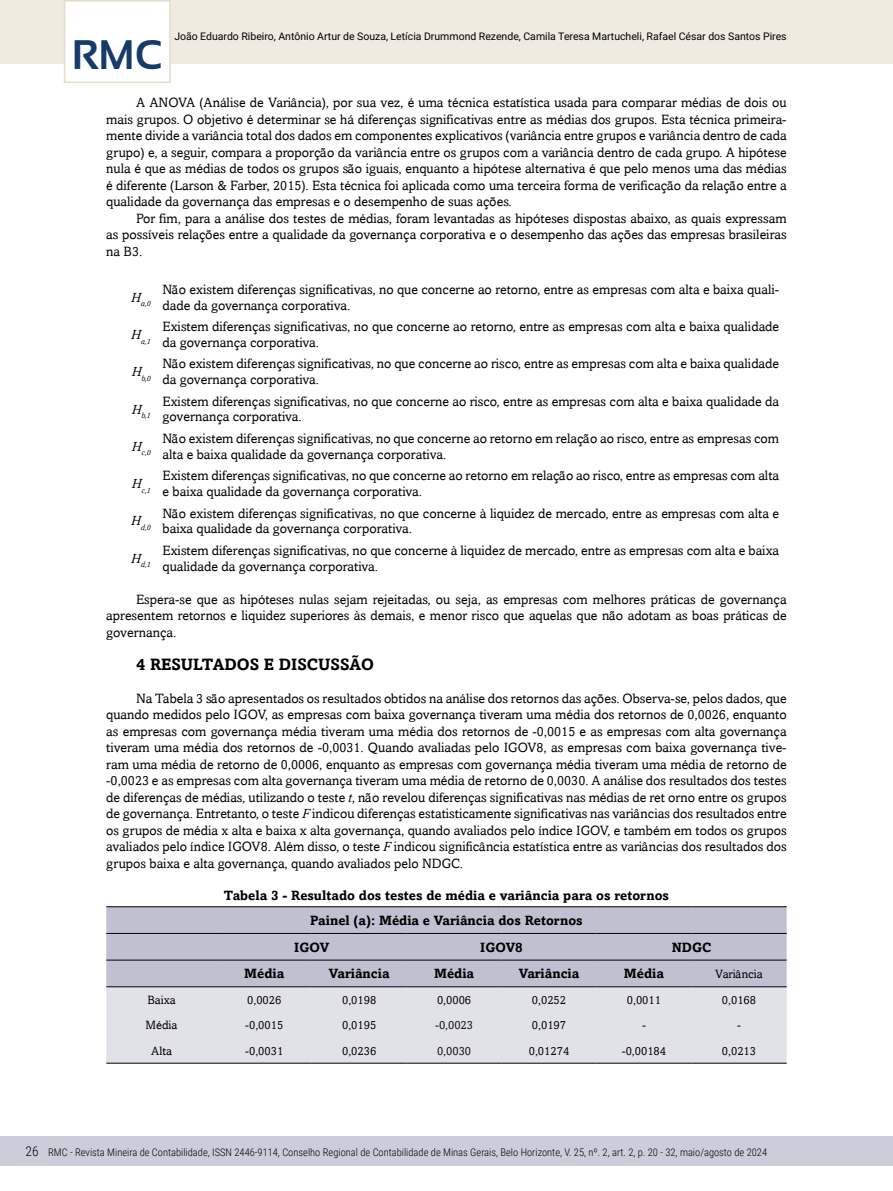
<style>
.page{position:relative;width:893px;height:1191px;background:#fff}
.page>*{position:absolute;margin:0;border:0;box-sizing:border-box;transform-origin:0 0}
.t1{font:700 41.25px "Sansation";color:#143b6b}
.t2{font:700 16.5px "Amasis";color:#000}
.t3{font:13.5px/16.5px "Amasis";color:#000}
.t4{font:700 13.5px/24.6px "Amasis";color:#000;text-align:center}
.t5{font:300 13.5px "Roboto Condensed";color:#000}
.t6{font:12px "Amasis";color:#000}
.t7{font:12px "Amasis";color:#0d0d0d}
.t8{font:300 10.5px "Roboto Condensed";color:#000}
.t9{font:10.5px "Roboto";color:#000}
.t10{font:italic 7.8px "Amasis";color:#000}
.s1{font-style:italic}
.s2{font-size:13.5px}
</style>
<div class="page">
<div style="left:0;top:0;width:893px;height:64px;background:#efebe1"></div>
<div style="left:64px;top:0;width:107px;height:83px;background:#fff;border:2px solid #e4dcca"></div>
<div style="left:0;top:1135px;width:893px;height:30px;background:#cdcdda"></div>
<div style="left:106px;top:907px;width:681px;height:79px;background:#bfc1d1"></div>
<div style="left:106px;top:987px;width:681px;height:75px;background:#e1e1e8"></div>
<hr style="left:106px;top:906px;width:111px;height:1px;background:#000">
<hr style="left:217px;top:906px;width:95px;height:1px;background:#000">
<hr style="left:312px;top:906px;width:95px;height:1px;background:#000">
<hr style="left:407px;top:906px;width:95px;height:1px;background:#000">
<hr style="left:502px;top:906px;width:94px;height:1px;background:#000">
<hr style="left:596px;top:906px;width:95px;height:1px;background:#000">
<hr style="left:691px;top:906px;width:96px;height:1px;background:#000">
<hr style="left:106px;top:933px;width:111px;height:1px;background:#000">
<hr style="left:217px;top:933px;width:95px;height:1px;background:#000">
<hr style="left:312px;top:933px;width:95px;height:1px;background:#000">
<hr style="left:407px;top:933px;width:95px;height:1px;background:#000">
<hr style="left:502px;top:933px;width:94px;height:1px;background:#000">
<hr style="left:596px;top:933px;width:95px;height:1px;background:#000">
<hr style="left:691px;top:933px;width:96px;height:1px;background:#000">
<hr style="left:106px;top:959px;width:111px;height:1px;background:#000">
<hr style="left:217px;top:959px;width:95px;height:1px;background:#000">
<hr style="left:312px;top:959px;width:95px;height:1px;background:#000">
<hr style="left:407px;top:959px;width:95px;height:1px;background:#000">
<hr style="left:502px;top:959px;width:94px;height:1px;background:#000">
<hr style="left:596px;top:959px;width:95px;height:1px;background:#000">
<hr style="left:691px;top:959px;width:96px;height:1px;background:#000">
<hr style="left:106px;top:986px;width:111px;height:1px;background:#000">
<hr style="left:217px;top:986px;width:95px;height:1px;background:#000">
<hr style="left:312px;top:986px;width:95px;height:1px;background:#000">
<hr style="left:407px;top:986px;width:95px;height:1px;background:#000">
<hr style="left:502px;top:986px;width:94px;height:1px;background:#000">
<hr style="left:596px;top:986px;width:95px;height:1px;background:#000">
<hr style="left:691px;top:986px;width:96px;height:1px;background:#000">
<hr style="left:106px;top:1062px;width:111px;height:1px;background:#000">
<hr style="left:217px;top:1062px;width:95px;height:1px;background:#000">
<hr style="left:312px;top:1062px;width:95px;height:1px;background:#000">
<hr style="left:407px;top:1062px;width:95px;height:1px;background:#000">
<hr style="left:502px;top:1062px;width:94px;height:1px;background:#000">
<hr style="left:596px;top:1062px;width:95px;height:1px;background:#000">
<hr style="left:691px;top:1062px;width:96px;height:1px;background:#000">
<h1 class="t1" style="left:72px;top:32px;width:92px">RMC</h1>
<p class="t9" style="left:174px;top:29px;width:614px">João Eduardo Ribeiro, Antônio Artur de Souza, Letícia Drummond Rezende, Camila Teresa Martucheli, Rafael César dos Santos Pires</p>
<p class="t3" style="left:106px;top:94px;width:682px;text-align:justify;text-indent:30px">A ANOVA (Análise de Variância), por sua vez, é uma técnica estatística usada para comparar médias de dois ou mais grupos. O objetivo é determinar se há diferenças significativas entre as médias dos grupos. Esta técnica primeira&shy;mente divide a variância total dos dados em componentes explicativos (variância entre grupos e variância dentro de cada grupo) e, a seguir, compara a proporção da variância entre os grupos com a variância dentro de cada grupo. A hipótese nula é que as médias de todos os grupos são iguais, enquanto a hipótese alternativa é que pelo menos uma das médias é diferente (Larson &amp; Farber, 2015). Esta técnica foi aplicada como uma terceira forma de verificação da relação entre a qualidade da governança das empresas e o desempenho de suas ações.</p>
<p class="t3" style="left:106px;top:210px;width:682px;text-align:justify;text-indent:30px">Por fim, para a análise dos testes de médias, foram levantadas as hipóteses dispostas abaixo, as quais expressam as possíveis relações entre a qualidade da governança corporativa e o desempenho das ações das empresas brasileiras na B3.</p>
<p class="t10" style="left:131px;top:299px;width:21px"><sup>H</sup>a,0</p>
<p class="t3" style="left:163px;top:281px;width:618px;line-height:15.8px">Não existem diferenças significativas, no que concerne ao retorno, entre as empresas com alta e baixa quali&shy;dade da governança corporativa.</p>
<p class="t10" style="left:131px;top:336px;width:21px"><sup>H</sup>a,1</p>
<p class="t3" style="left:163px;top:318px;width:618px;line-height:15.8px">Existem diferenças significativas, no que concerne ao retorno, entre as empresas com alta e baixa qualidade da governança corporativa.</p>
<p class="t10" style="left:132px;top:374px;width:20px"><sup>H</sup>b,0</p>
<p class="t3" style="left:163px;top:356px;width:618px;line-height:15.8px">Não existem diferenças significativas, no que concerne ao risco, entre as empresas com alta e baixa qualidade da governança corporativa.</p>
<p class="t10" style="left:132px;top:411px;width:20px"><sup>H</sup>b,1</p>
<p class="t3" style="left:163px;top:393px;width:618px;line-height:15.8px">Existem diferenças significativas, no que concerne ao risco, entre as empresas com alta e baixa qualidade da governança corporativa.</p>
<p class="t10" style="left:132px;top:448px;width:20px"><sup>H</sup>c,0</p>
<p class="t3" style="left:163px;top:430px;width:618px;line-height:15.8px">Não existem diferenças significativas, no que concerne ao retorno em relação ao risco, entre as empresas com alta e baixa qualidade da governança corporativa.</p>
<p class="t10" style="left:132px;top:485px;width:20px"><sup>H</sup>c,1</p>
<p class="t3" style="left:163px;top:468px;width:618px;line-height:15.8px">Existem diferenças significativas, no que concerne ao retorno em relação ao risco, entre as empresas com alta e baixa qualidade da governança corporativa.</p>
<p class="t10" style="left:131px;top:523px;width:21px"><sup>H</sup>d,0</p>
<p class="t3" style="left:163px;top:505px;width:618px;line-height:15.8px">Não existem diferenças significativas, no que concerne à liquidez de mercado, entre as empresas com alta e baixa qualidade da governança corporativa.</p>
<p class="t10" style="left:131px;top:560px;width:21px"><sup>H</sup>d,1</p>
<p class="t3" style="left:163px;top:542px;width:618px;line-height:15.8px">Existem diferenças significativas, no que concerne à liquidez de mercado, entre as empresas com alta e baixa qualidade da governança corporativa.</p>
<p class="t3" style="left:106px;top:590px;width:682px;text-align:justify;text-indent:30px">Espera-se que as hipóteses nulas sejam rejeitadas, ou seja, as empresas com melhores práticas de governança apresentem retornos e liquidez superiores às demais, e menor risco que aquelas que não adotam as boas práticas de governança.</p>
<p class="t2" style="left:136px;top:654px;width:239px">4 RESULTADOS E DISCUSSÃO</p>
<p class="t3" style="left:106px;top:689px;width:682px;text-align:justify;text-indent:30px">Na Tabela 3 são apresentados os resultados obtidos na análise dos retornos das ações. Observa-se, pelos dados, que quando medidos pelo IGOV, as empresas com baixa governança tiveram uma média dos retornos de 0,0026, enquanto as empresas com governança média tiveram uma média dos retornos de -0,0015 e as empresas com alta governança tiveram uma média dos retornos de -0,0031. Quando avaliadas pelo IGOV8, as empresas com baixa governança tive&shy;ram uma média de retorno de 0,0006, enquanto as empresas com governança média tiveram uma média de retorno de -0,0023 e as empresas com alta governança tiveram uma média de retorno de 0,0030. A análise dos resultados dos testes de diferenças de médias, utilizando o teste <span class="s1">t</span>, não revelou diferenças significativas nas médias de ret orno entre os grupos de governança. Entretanto, o teste <span class="s1">F</span> indicou diferenças estatisticamente significativas nas variâncias dos resultados entre os grupos de média x alta e baixa x alta governança, quando avaliados pelo índice IGOV, e também em todos os grupos avaliados pelo índice IGOV8. Além disso, o teste <span class="s1">F</span> indicou significância estatística entre as variâncias dos resultados dos grupos baixa e alta governança, quando avaliados pelo NDGC.</p>
<p class="t4" style="left:224px;top:883px;width:447px">Tabela 3 - Resultado dos testes de média e variância para os retornos<br>Painel (a): Média e Variância dos Retornos</p>
<p class="t4" style="left:294px;top:934px;width:36px">IGOV</p>
<p class="t4" style="left:480px;top:934px;width:44px">IGOV8</p>
<p class="t4" style="left:672px;top:934px;width:41px">NDGC</p>
<p class="t4" style="left:244px;top:961px;width:42px">Média</p>
<p class="t4" style="left:329px;top:961px;width:62px">Variância</p>
<p class="t4" style="left:434px;top:961px;width:42px">Média</p>
<p class="t4" style="left:519px;top:961px;width:62px">Variância</p>
<p class="t4" style="left:624px;top:961px;width:42px">Média</p>
<p class="t6" style="left:715px;top:966px;width:49px">Variância</p>
<p class="t6" style="left:147px;top:992px;width:30px">Baixa</p>
<p class="t6" style="left:247px;top:992px;width:36px">0,0026</p>
<p class="t6" style="left:342px;top:992px;width:36px">0,0198</p>
<p class="t6" style="left:437px;top:992px;width:36px">0,0006</p>
<p class="t6" style="left:532px;top:992px;width:36px">0,0252</p>
<p class="t6" style="left:627px;top:992px;width:36px">0,0011</p>
<p class="t6" style="left:722px;top:992px;width:36px">0,0168</p>
<p class="t6" style="left:146px;top:1018px;width:33px">Média</p>
<p class="t6" style="left:245px;top:1018px;width:40px">-0,0015</p>
<p class="t6" style="left:342px;top:1018px;width:36px">0,0195</p>
<p class="t7" style="left:435px;top:1018px;width:40px">-0,0023</p>
<p class="t6" style="left:532px;top:1018px;width:36px">0,0197</p>
<p class="t6" style="left:642px;top:1018px;width:5px">-</p>
<p class="t6" style="left:737px;top:1018px;width:5px">-</p>
<p class="t6" style="left:151px;top:1043px;width:22px">Alta</p>
<p class="t6" style="left:245px;top:1043px;width:40px">-0,0031</p>
<p class="t6" style="left:342px;top:1043px;width:36px">0,0236</p>
<p class="t7" style="left:437px;top:1043px;width:36px">0,0030</p>
<p class="t6" style="left:529px;top:1043px;width:42px">0,01274</p>
<p class="t6" style="left:622px;top:1043px;width:46px">-0,00184</p>
<p class="t6" style="left:722px;top:1043px;width:36px">0,0213</p>
<p class="t5" style="left:26px;top:1140px;width:15px">26</p>
<p class="t8" style="left:26px;top:1145px;width:743px"><span class="s2">26</span> RMC - Revista Mineira de Contabilidade, ISSN 2446-9114, Conselho Regional de Contabilidade de Minas Gerais, Belo Horizonte, V. 25, nº. 2, art. 2, p. 20 - 32, maio/agosto de 2024</p>
</div>
